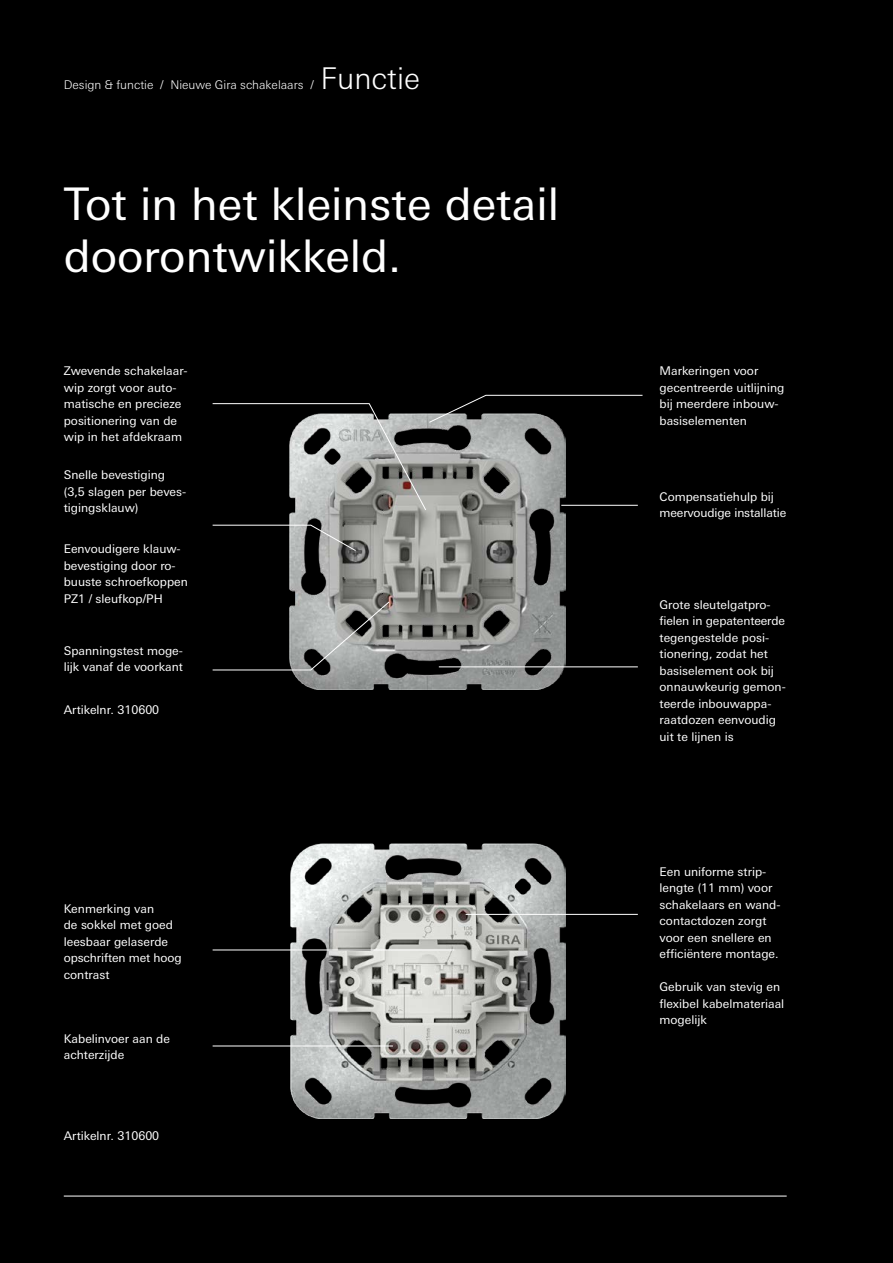
<style>
.page{position:relative;width:893px;height:1263px;background:#000}
.page>*{position:absolute;margin:0;border:0;box-sizing:border-box;transform-origin:0 0}
.t1{font:45px/52.5px "Univers Next W1 G";color:#fff}
.t2{font:300 30px "Univers Next W1 G";color:#fff}
.t3{font:12px/16.5px "Univers Next W1 G";color:#fff}
.t4{font:300 12px "Univers Next W1 G";color:#fff}
</style>
<div class="page">
<img style="left:289px;top:511px;width:276px;height:179px">
<img style="left:290px;top:843px;width:276px;height:275px">
<hr style="left:466px;top:914px;width:172px;height:1px;background:#fff">
<hr style="left:213px;top:950px;width:241px;height:1px;background:#fff">
<hr style="left:213px;top:1046px;width:180px;height:1px;background:#fff">
<hr style="left:439px;top:666px;width:199px;height:1px;background:#fff">
<svg style="left:212px;top:395px;width:431px;height:116px"></svg>
<svg style="left:212px;top:525px;width:144px;height:26px"></svg>
<svg style="left:212px;top:601px;width:178px;height:69px"></svg>
<hr style="left:64px;top:1196px;width:723px;height:1px;background:#fff">
<p class="t4" style="left:64px;top:78px;width:252px">Design &amp; functie / Nieuwe Gira schakelaars /</p>
<h2 class="t2" style="left:321px;top:61px;width:101px">Functie</h2>
<h1 class="t1" style="left:64px;top:177px;width:497px">Tot in het kleinste detail doorontwikkeld.</h1>
<p class="t3" style="left:64px;top:363px;width:125px">Zwevende schakelaar&shy;wip zorgt voor auto&shy;matische en precieze positionering van de wip in het afdekraam</p>
<p class="t3" style="left:64px;top:467px;width:124px">Snelle bevestiging (3,5 slagen per beves&shy;tigingsklauw)</p>
<p class="t3" style="left:64px;top:541px;width:126px">Eenvoudigere klauw&shy;bevestiging door ro&shy;buuste schroefkoppen<br>PZ1 / sleufkop/PH</p>
<p class="t3" style="left:64px;top:642px;width:121px">Spanningstest moge&shy;lijk vanaf de voorkant</p>
<p class="t3" style="left:64px;top:702px;width:97px">Artikelnr. 310600</p>
<p class="t3" style="left:64px;top:900px;width:119px">Kenmerking van<br>de sokkel met goed leesbaar gelaserde opschriften met hoog contrast</p>
<p class="t3" style="left:64px;top:1030px;width:108px">Kabelinvoer aan de achterzijde</p>
<p class="t3" style="left:64px;top:1128px;width:97px">Artikelnr. 310600</p>
<p class="t3" style="left:659px;top:363px;width:126px">Markeringen voor gecentreerde uitlijning bij meerdere inbouw&shy;basiselementen</p>
<p class="t3" style="left:659px;top:488px;width:128px">Compensatiehulp bij meervoudige installatie</p>
<p class="t3" style="left:659px;top:596px;width:128px">Grote sleutelgatpro&shy;fielen in gepatenteerde tegengestelde posi&shy;tionering, zodat het basiselement ook bij onnauwkeurig gemon&shy;teerde inbouwappa&shy;raatdozen eenvoudig uit te lijnen is</p>
<p class="t3" style="left:659px;top:863px;width:122px">Een uniforme strip&shy;lengte (11 mm) voor schakelaars en wand&shy;contactdozen zorgt voor een snellere en efficiëntere montage.</p>
<p class="t3" style="left:659px;top:979px;width:126px">Gebruik van stevig en flexibel kabelmateriaal mogelijk</p>
</div>
